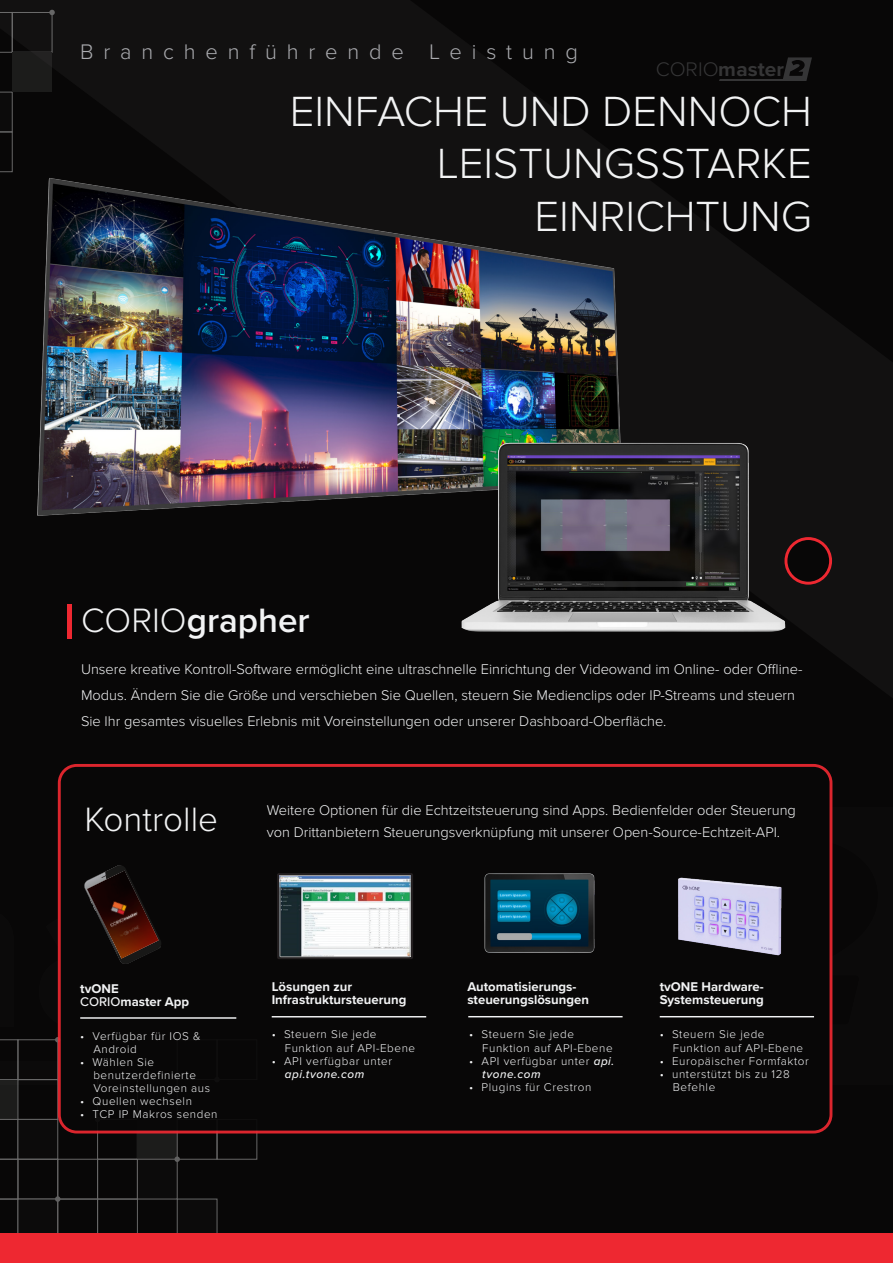
<style>
.page{position:relative;width:893px;height:1263px;background:#fff}
.page>*{position:absolute;margin:0;border:0;box-sizing:border-box;transform-origin:0 0}
.t1{font:700 240.6px "Proxima Nova";color:#fff;scale:1.08 1}
.Sub_Headline_White{font:300 43.8px/52.5px "Proxima Nova";color:#f2f3f4;text-align:right}
.Main_Headline_White{font:600 34.95px "Proxima Nova";color:#f2f3f4}
.Main_Headline_White-2{font:300 34.95px "Proxima Nova";color:#f2f3f4}
.Sub_Headline_White-2{font:300 21.9px "Proxima Nova";letter-spacing:.45em;color:#aaabaf}
.t2{font:700 20.4px "Proxima Nova";color:#383839}
.CORIOmaster2_Body_Te{font:300 14.55px/26.2px "Proxima Nova";color:#f2f3f4}
.CORIOmaster2_Body_Te-2{font:700 13.2px/13.2px "Proxima Nova";color:#f2f3f4}
.t3{font:300 11.7px/13.2px "Proxima Nova";letter-spacing:.05em;color:#f2f3f4}
.s1{font-weight:300}
.s2{font-weight:500}
.s3{font-weight:500;font-style:italic}
</style>
<div class="page">
<div style="left:0;top:0;width:893px;height:1238px;background:#080707"></div>
<div style="left:0;top:1079px;width:18px;height:40px;background:#1c1c1b"></div>
<svg style="left:0;top:1119px;width:18px;height:114px"></svg>
<div style="left:18px;top:1119px;width:40px;height:40px;background:#0c0b0b"></div>
<div style="left:18px;top:1199px;width:40px;height:40px;background:#0c0b0b"></div>
<div style="left:137px;top:1119px;width:40px;height:40px;background:#1c1c1b"></div>
<div style="left:137px;top:1159px;width:40px;height:40px;background:#0c0b0b"></div>
<div style="left:177px;top:1199px;width:40px;height:40px;background:#0c0b0b"></div>
<svg style="left:174px;top:1156px;width:6px;height:6px"></svg>
<svg style="left:55px;top:1196px;width:6px;height:6px"></svg>
<svg style="left:0;top:12px;width:12px;height:40px"></svg>
<div style="left:12px;top:52px;width:40px;height:40px;background:#1c1c1b"></div>
<svg style="left:49px;top:10px;width:6px;height:5px"></svg>
<div style="left:784px;top:537px;width:48px;height:48px;border:3px solid #ee2831;border-radius:50%"></div>
<img style="left:0;top:91px;width:13px;height:52px">
<img style="left:0;top:143px;width:620px;height:373px">
<img style="left:434px;top:424px;width:378px;height:208px">
<hr style="left:67px;top:605px;width:4px;height:34px;background:#ee2831">
<div style="left:59px;top:765px;width:772px;height:367px;background:#080707;border-radius:18px"></div>
<div style="left:58px;top:764px;width:774px;height:369px;border:3px solid #ee2831;border-radius:18px"></div>
<img style="left:678px;top:877px;width:104px;height:79px">
<img style="left:484px;top:873px;width:111px;height:80px">
<hr style="left:272px;top:1016px;width:154px;height:1px;background:#f2f3f4">
<hr style="left:468px;top:1016px;width:155px;height:1px;background:#f2f3f4">
<hr style="left:660px;top:1016px;width:154px;height:1px;background:#f2f3f4">
<svg style="left:277px;top:873px;width:136px;height:86px"></svg>
<img style="left:282px;top:877px;width:126px;height:78px">
<div style="left:280px;top:875px;width:130px;height:82px;border:1px solid #9b9b9b"></div>
<svg style="left:719px;top:57px;width:93px;height:24px"></svg>
<svg style="left:84px;top:865px;width:77px;height:99px"></svg>
<hr style="left:80px;top:1017px;width:156px;height:2px;background:#f2f3f4">
<img style="left:87px;top:870px;width:72px;height:89px">
<div style="left:0;top:1233px;width:893px;height:30px;background:#ee2831"></div>
<p class="Sub_Headline_White-2" style="left:80px;top:39px;width:499px">Branchenführende Leistung</p>
<h3 class="t2" style="left:656px;top:54px;width:130px"><span class="s1">CORIO</span>master</h3>
<p class="Sub_Headline_White" style="left:290px;top:85px;width:524px">EINFACHE UND DENNOCH<br>LEISTUNGSSTARKE</p>
<p class="Sub_Headline_White" style="left:535px;top:191px;width:279px">EINRICHTUNG</p>
<p class="Main_Headline_White" style="left:81px;top:601px;width:230px"><span class="s1">CORIO</span>grapher</p>
<p class="CORIOmaster2_Body_Te" style="left:81px;top:656px;width:723px">Unsere kreative Kontroll-Software ermöglicht eine ultraschnelle Einrichtung der Videowand im Online- oder Offline-<br>Modus. Ändern Sie die Größe und verschieben Sie Quellen, steuern Sie Medienclips oder IP-Streams und steuern<br>Sie Ihr gesamtes visuelles Erlebnis mit Voreinstellungen oder unserer Dashboard-Oberfläche.</p>
<p class="Main_Headline_White-2" style="left:84px;top:800px;width:135px">Kontrolle</p>
<p class="CORIOmaster2_Body_Te" style="left:267px;top:797px;width:531px">Weitere Optionen für die Echtzeitsteuerung sind Apps. Bedienfelder oder Steuerung</p>
<p class="CORIOmaster2_Body_Te" style="left:267px;top:819px;width:515px">von Drittanbietern Steuerungsverknüpfung mit unserer Open-Source-Echtzeit-API.</p>
<h1 class="t1" style="left:30px;top:768px;width:547px">aster</h1>
<p class="CORIOmaster2_Body_Te-2" style="left:467px;top:980px;width:111px">Automatisierungs-</p>
<p class="CORIOmaster2_Body_Te-2" style="left:467px;top:993px;width:123px">steuerungslösungen</p>
<p class="CORIOmaster2_Body_Te-2" style="left:272px;top:980px;width:136px">Lösungen zur<br>Infrastruktursteuerung</p>
<p class="CORIOmaster2_Body_Te-2" style="left:80px;top:981px;width:40px">tvONE</p>
<p class="CORIOmaster2_Body_Te-2" style="left:80px;top:994px;width:111px"><span class="s2">CORIO</span>master App</p>
<p class="t3" style="left:93px;top:1029px;width:109px;text-indent:-13px">• Verfügbar für IOS &amp;<br>Android</p>
<p class="t3" style="left:93px;top:1055px;width:118px;text-indent:-13px">• Wählen Sie benutzerdefinierte<br>Voreinstellungen aus</p>
<p class="t3" style="left:80px;top:1095px;width:113px">• Quellen wechseln</p>
<p class="t3" style="left:80px;top:1108px;width:139px">• TCP IP Makros senden</p>
<p class="t3" style="left:482px;top:1028px;width:132px;text-indent:-13px">• Steuern Sie jede<br>Funktion auf API-Ebene</p>
<p class="t3" style="left:482px;top:1054px;width:134px;text-indent:-13px">• API verfügbar unter <span class="s3">api. tvone.com</span></p>
<p class="t3" style="left:469px;top:1080px;width:124px">• Plugins für Crestron</p>
<p class="t3" style="left:285px;top:1028px;width:132px;text-indent:-13px">• Steuern Sie jede<br>Funktion auf API-Ebene</p>
<p class="t3" style="left:285px;top:1054px;width:109px;text-indent:-13px">• API verfügbar unter <span class="s3">api.tvone.com</span></p>
<p class="CORIOmaster2_Body_Te-2" style="left:660px;top:980px;width:106px">tvONE Hardware-<br>Systemsteuerung</p>
<p class="t3" style="left:673px;top:1028px;width:132px;text-indent:-13px">• Steuern Sie jede<br>Funktion auf API-Ebene</p>
<p class="t3" style="left:660px;top:1054px;width:151px">• Europäischer Formfaktor</p>
<p class="t3" style="left:673px;top:1067px;width:118px;text-indent:-13px">• unterstützt bis zu 128<br>Befehle</p>
</div>
